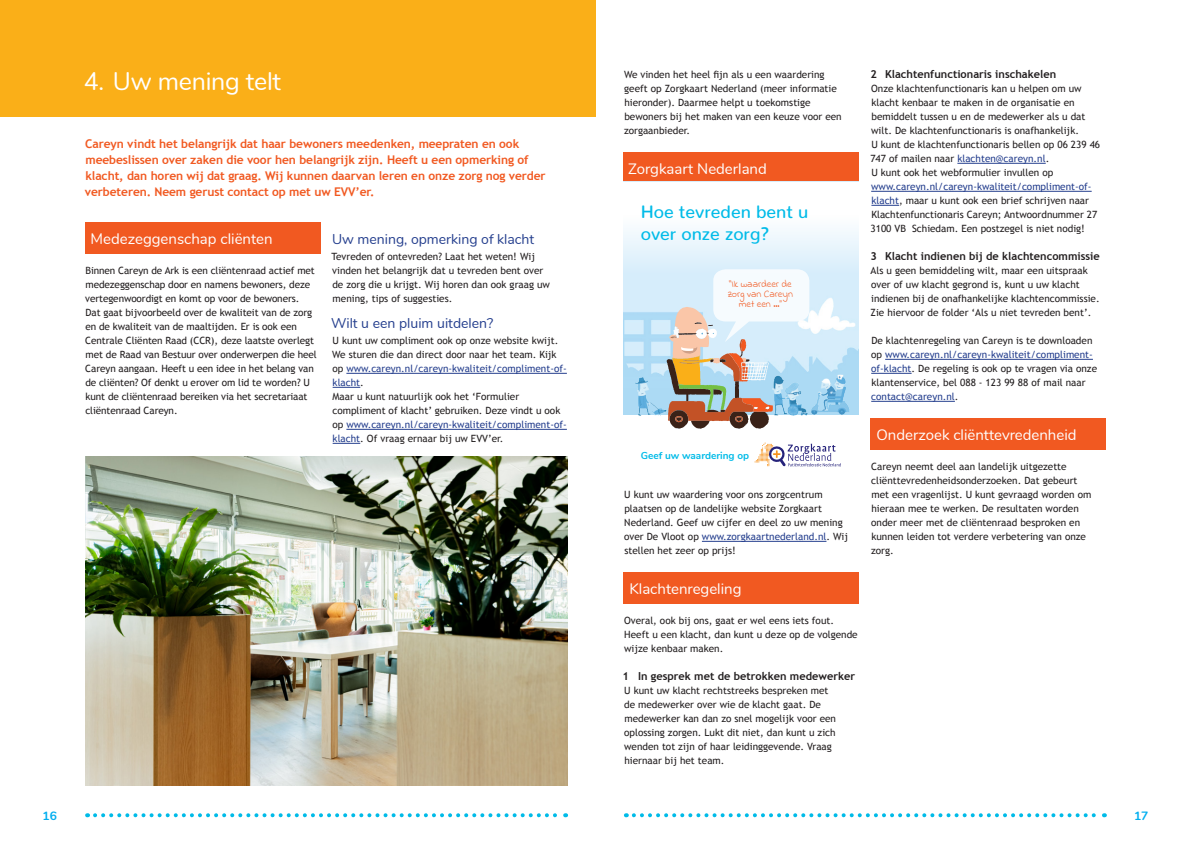
<style>
.page{position:relative;width:1191px;height:842px;background:#fff}
.page>*{position:absolute;margin:0;border:0;box-sizing:border-box;transform-origin:0 0}
.t1{font:25px "Nunito";letter-spacing:-.01em;color:#fff}
.t2{font:500 17.9px/21.7px "Nunito";color:#00bbe8}
.Kopje_niveau_2{font:15px "Nunito";color:#fff}
.Kopje_niveau_3{font:14px "Nunito";color:#253f8e}
.Intro{font:700 12px/16px "Trebuchet MS";letter-spacing:-.01em;color:#f15921}
.t3{font:700 12px "Nunito";color:#00aeef}
.Kopje_niveau_4{font:700 11px "Trebuchet MS";color:#231f20}
.Brood{font:10px/14px "Trebuchet MS";color:#231f20}
.t4{font:10px/9.7px "Indie Flower";color:#f15921;text-align:center}
.t5{font:700 10px "Nunito";color:#00bbe8}
.s1{color:#253f8e}
</style>
<div class="page">
<svg style="left:634px;top:813px;width:471px;height:4px"></svg>
<svg style="left:95px;top:813px;width:471px;height:4px"></svg>
<div style="left:0;top:0;width:595px;height:116px;background:#faaf18"></div>
<div style="left:624px;top:152px;width:235px;height:32px;background:#f15921"></div>
<hr style="left:702px;top:541px;width:124px;height:1px;background:#253f8e">
<div style="left:624px;top:572px;width:235px;height:32px;background:#f15921"></div>
<img style="left:624px;top:277px;width:235px;height:95px">
<div style="left:624px;top:182px;width:235px;height:95px;background:linear-gradient(to bottom,#fff,#d9eefb)"></div>
<img style="left:809px;top:372px;width:50px;height:43px">
<img style="left:624px;top:372px;width:42px;height:44px">
<svg style="left:666px;top:269px;width:143px;height:160px"></svg>
<svg style="left:754px;top:443px;width:87px;height:23px"></svg>
<hr style="left:957px;top:163px;width:88px;height:1px;background:#253f8e">
<hr style="left:871px;top:191px;width:220px;height:1px;background:#253f8e">
<svg style="left:871px;top:205px;width:28px;height:1px"></svg>
<hr style="left:885px;top:359px;width:208px;height:1px;background:#253f8e">
<hr style="left:871px;top:373px;width:40px;height:1px;background:#253f8e">
<hr style="left:871px;top:401px;width:84px;height:1px;background:#253f8e">
<div style="left:871px;top:418px;width:235px;height:32px;background:#f15921"></div>
<div style="left:85px;top:222px;width:235px;height:32px;background:#f15921"></div>
<hr style="left:346px;top:373px;width:221px;height:1px;background:#253f8e">
<svg style="left:333px;top:387px;width:27px;height:1px"></svg>
<hr style="left:346px;top:429px;width:221px;height:1px;background:#253f8e">
<svg style="left:333px;top:443px;width:27px;height:1px"></svg>
<img style="left:85px;top:456px;width:482px;height:329px">
<p class="t1" style="left:84px;top:63px;width:199px">4. Uw mening telt</p>
<p class="Intro" style="left:85px;top:136px;width:462px">Careyn vindt het belangrijk dat haar bewoners meedenken, meepraten en ook meebeslissen over zaken die voor hen belangrijk zijn. Heeft u een opmerking of klacht, dan horen wij dat graag. Wij kunnen daarvan leren en onze zorg nog verder verbeteren. Neem gerust contact op met uw EVV’er.</p>
<p class="Kopje_niveau_2" style="left:91px;top:228px;width:183px">Medezeggenschap cliënten</p>
<p class="Brood" style="left:85px;top:264px;width:233px">Binnen Careyn de Ark is een cliëntenraad actief met medezeggenschap door en namens bewoners, deze vertegenwoordigt en komt op voor de bewoners.<br>Dat gaat bijvoorbeeld over de kwaliteit van de zorg en de kwaliteit van de maaltijden. Er is ook een Centrale Cliënten Raad (CCR), deze laatste overlegt met de Raad van Bestuur over onderwerpen die heel Careyn aangaan. Heeft u een idee in het belang van de cliënten? Of denkt u erover om lid te worden? U kunt de cliëntenraad bereiken via het secretariaat cliëntenraad Careyn.</p>
<p class="Kopje_niveau_3" style="left:332px;top:229px;width:204px">Uw mening, opmerking of klacht</p>
<p class="Brood" style="left:332px;top:250px;width:220px">Tevreden of ontevreden? Laat het weten! Wij vinden het belangrijk dat u tevreden bent over de zorg die u krijgt. Wij horen dan ook graag uw mening, tips of suggesties.</p>
<p class="Kopje_niveau_3" style="left:331px;top:313px;width:164px">Wilt u een pluim uitdelen?</p>
<p class="Brood" style="left:332px;top:334px;width:236px">U kunt uw compliment ook op onze website kwijt.<br>We sturen die dan direct door naar het team. Kijk op <span class="s1">www.careyn.nl/careyn-kwaliteit/compliment-of&shy;klacht</span>.</p>
<p class="Brood" style="left:332px;top:390px;width:236px">Maar u kunt natuurlijk ook het ‘Formulier compliment of klacht’ gebruiken. Deze vindt u ook op <span class="s1">www.careyn.nl/careyn-kwaliteit/compliment-of&shy;klacht</span>. Of vraag ernaar bij uw EVV’er.</p>
<p class="Brood" style="left:624px;top:68px;width:219px">We vinden het heel fijn als u een waardering geeft op Zorgkaart Nederland (meer informatie hieronder). Daarmee helpt u toekomstige bewoners bij het maken van een keuze voor een zorgaanbieder.</p>
<p class="Kopje_niveau_2" style="left:628px;top:158px;width:140px">Zorgkaart Nederland</p>
<p class="t2" style="left:641px;top:199px;width:169px">Hoe tevreden bent u over onze zorg?</p>
<p class="t4" style="left:727px;top:279px;width:67px">“Ik waardeer de zorg van Careyn met een ...”</p>
<p class="t5" style="left:641px;top:448px;width:110px">Geef uw waardering op</p>
<p class="Brood" style="left:624px;top:488px;width:225px">U kunt uw waardering voor ons zorgcentrum plaatsen op de landelijke website Zorgkaart Nederland. Geef uw cijfer en deel zo uw mening over De Vloot op <span class="s1">www.zorgkaartnederland.nl</span>. Wij stellen het zeer op prijs!</p>
<p class="Kopje_niveau_2" style="left:629px;top:578px;width:114px">Klachtenregeling</p>
<p class="Brood" style="left:624px;top:614px;width:235px">Overal, ook bij ons, gaat er wel eens iets fout.<br>Heeft u een klacht, dan kunt u deze op de volgende wijze kenbaar maken.</p>
<p class="Kopje_niveau_4" style="left:622px;top:669px;width:234px">1 In gesprek met de betrokken medewerker</p>
<p class="Brood" style="left:624px;top:684px;width:213px">U kunt uw klacht rechtstreeks bespreken met de medewerker over wie de klacht gaat. De medewerker kan dan zo snel mogelijk voor een oplossing zorgen. Lukt dit niet, dan kunt u zich wenden tot zijn of haar leidinggevende. Vraag hiernaar bij het team.</p>
<p class="Kopje_niveau_4" style="left:870px;top:67px;width:187px">2 Klachtenfunctionaris inschakelen</p>
<p class="Brood" style="left:871px;top:82px;width:216px">Onze klachtenfunctionaris kan u helpen om uw klacht kenbaar te maken in de organisatie en bemiddelt tussen u en de medewerker als u dat wilt. De klachtenfunctionaris is onafhankelijk.</p>
<p class="Brood" style="left:870px;top:138px;width:231px">U kunt de klachtenfunctionaris bellen op 06 239 46<br>747 of mailen naar <span class="s1">klachten@careyn.nl</span>.</p>
<p class="Brood" style="left:871px;top:166px;width:183px">U kunt ook het webformulier invullen op</p>
<p class="Brood" style="left:870px;top:180px;width:228px"><span class="s1">www.careyn.nl/careyn-kwaliteit/compliment-of&shy;klacht</span>, maar u kunt ook een brief schrijven naar Klachtenfunctionaris Careyn; Antwoordnummer 27<br>3100 VB Schiedam. Een postzegel is niet nodig!</p>
<p class="Kopje_niveau_4" style="left:870px;top:249px;width:231px">3 Klacht indienen bij de klachtencommissie</p>
<p class="Brood" style="left:870px;top:264px;width:230px">Als u geen bemiddeling wilt, maar een uitspraak over of uw klacht gegrond is, kunt u uw klacht indienen bij de onafhankelijke klachtencommissie.<br>Zie hiervoor de folder ‘Als u niet tevreden bent’.</p>
<p class="Brood" style="left:871px;top:334px;width:227px">De klachtenregeling van Careyn is te downloaden op <span class="s1">www.careyn.nl/careyn-kwaliteit/compliment&shy;of-klacht</span>. De regeling is ook op te vragen via onze klantenservice, bel 088 - 123 99 88 of mail naar <span class="s1">contact@careyn.nl</span>.</p>
<p class="Kopje_niveau_2" style="left:876px;top:424px;width:202px">Onderzoek cliënttevredenheid</p>
<p class="Brood" style="left:871px;top:460px;width:222px">Careyn neemt deel aan landelijk uitgezette cliënttevredenheidsonderzoeken. Dat gebeurt met een vragenlijst. U kunt gevraagd worden om hieraan mee te werken. De resultaten worden onder meer met de cliëntenraad besproken en kunnen leiden tot verdere verbetering van onze zorg.</p>
<p class="t3" style="left:43px;top:807px;width:16px">16</p>
<p class="t3" style="left:1134px;top:807px;width:16px">17</p>
</div>
